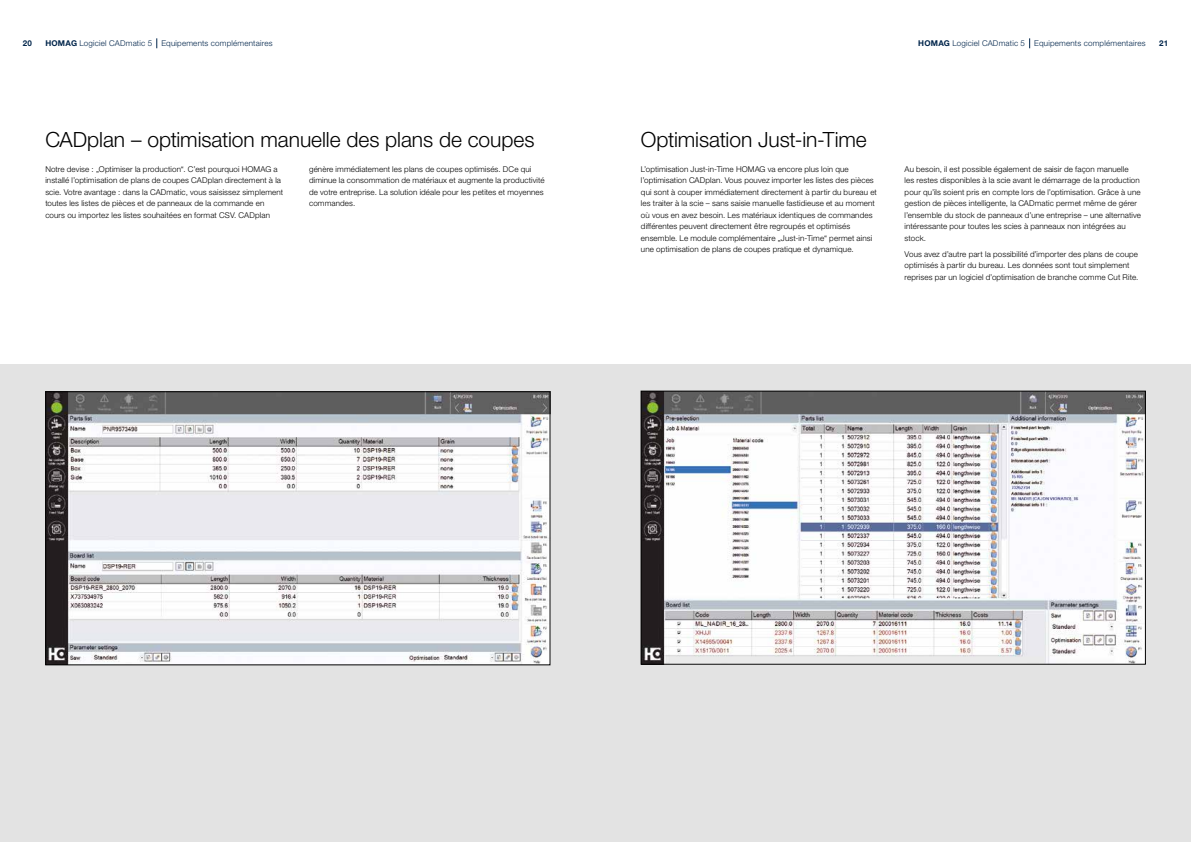
<style>
.page{position:relative;width:1191px;height:842px;background:#fff}
.page>*{position:absolute;margin:0;border:0;box-sizing:border-box;transform-origin:0 0}
.t1{font:300 21px "Helvetica Neue LTW1 G";letter-spacing:-.005em;color:#000}
.t2{font:300 8px/11.5px "Helvetica Neue LTW1 G";letter-spacing:.015em;color:#000}
.t3{font:300 8px "Helvetica Neue LTW1 G";letter-spacing:.025em;color:#00254b}
.t4{font:700 8px "Helvetica Neue LTW1 G";color:#00254b}
.s1{font-weight:700}
</style>
<div class="page">
<div style="left:0;top:364px;width:1191px;height:478px;background:#e3e3e3"></div>
<img style="left:48px;top:394px;width:500px;height:269px">
<div style="left:46px;top:392px;width:504px;height:273px;border:1px solid #000"></div>
<img style="left:643px;top:393px;width:500px;height:269px">
<div style="left:641px;top:391px;width:504px;height:273px;border:1px solid #000"></div>
<p class="t4" style="left:23px;top:39px;width:11px">20</p>
<p class="t3" style="left:45px;top:39px;width:229px"><span class="s1">HOMAG</span> Logiciel CADmatic 5 Equipements complémentaires</p>
<p class="t3" style="left:918px;top:39px;width:229px"><span class="s1">HOMAG</span> Logiciel CADmatic 5 Equipements complémentaires</p>
<p class="t4" style="left:1159px;top:39px;width:11px">21</p>
<h1 class="t1" style="left:45px;top:127px;width:490px">CADplan – optimisation manuelle des plans de coupes</h1>
<p class="t2" style="left:45px;top:163px;width:239px">Notre devise : „Optimiser la production“. C’est pourquoi HOMAG a installé l’optimisation de plans de coupes CADplan directement à la scie. Votre avantage : dans la CADmatic, vous saisissez simplement toutes les listes de pièces et de panneaux de la commande en cours ou importez les listes souhaitées en format CSV. CADplan</p>
<p class="t2" style="left:309px;top:163px;width:237px">génère immédiatement les plans de coupes optimisés. DCe qui diminue la consommation de matériaux et augmente la productivité de votre entreprise. La solution idéale pour les petites et moyennes commandes.</p>
<h1 class="t1" style="left:641px;top:127px;width:227px">Optimisation Just-in-Time</h1>
<p class="t2" style="left:641px;top:163px;width:237px">L’optimisation Just-in-Time HOMAG va encore plus loin que l’optimisation CADplan. Vous pouvez importer les listes des pièces qui sont à couper immédiatement directement à partir du bureau et les traiter à la scie – sans saisie manuelle fastidieuse et au moment où vous en avez besoin. Les matériaux identiques de commandes différentes peuvent directement être regroupés et optimisés ensemble. Le module complémentaire „Just-in-Time“ permet ainsi une optimisation de plans de coupes pratique et dynamique.</p>
<p class="t2" style="left:904px;top:163px;width:238px">Au besoin, il est possible également de saisir de façon manuelle<br>les restes disponibles à la scie avant le démarrage de la production pour qu’ils soient pris en compte lors de l’optimisation. Grâce à une gestion de pièces intelligente, la CADmatic permet même de gérer l’ensemble du stock de panneaux d’une entreprise – une alternative intéressante pour toutes les scies à panneaux non intégrées au stock.</p>
<p class="t2" style="left:904px;top:248px;width:235px">Vous avez d’autre part la possibilité d’importer des plans de coupe optimisés à partir du bureau. Les données sont tout simplement reprises par un logiciel d’optimisation de branche comme Cut Rite.</p>
</div>
